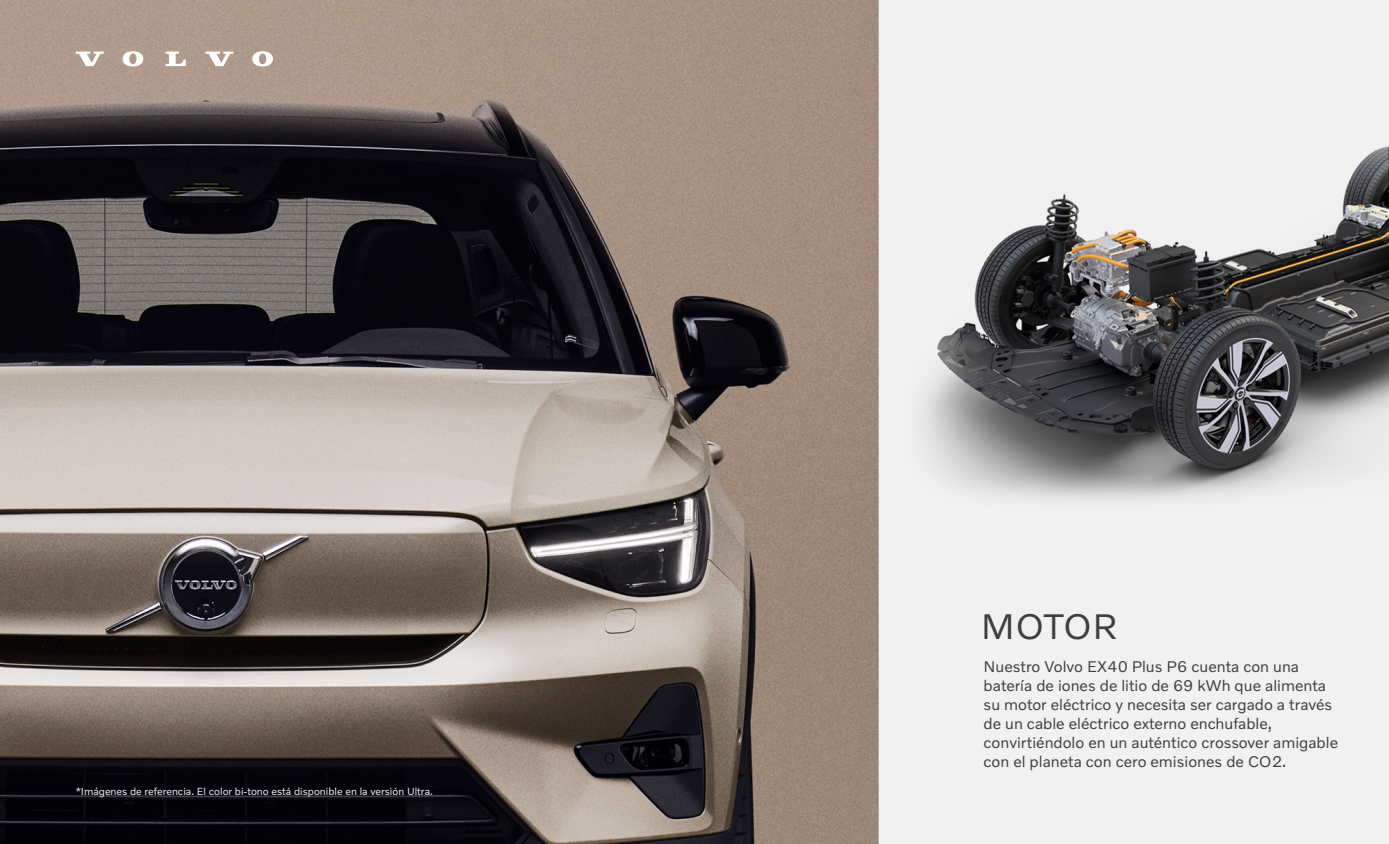
<style>
.page{position:relative;width:1389px;height:844px;background:#fff}
.page>*{position:absolute;margin:0;border:0;box-sizing:border-box;transform-origin:0 0}
.t1{font:36.23px "Volvo Novum";color:#3f3f3f}
.t2{font:15.75px/18.9px "Volvo Novum";color:#3f3f3f}
.t3{font:10.5px "Volvo Novum";color:#f5f5f5}
</style>
<div class="page">
<img style="left:0;top:0;width:1389px;height:843px">
<svg style="left:76px;top:51px;width:28px;height:15px"></svg>
<svg style="left:166px;top:51px;width:20px;height:15px"></svg>
<svg style="left:123px;top:51px;width:20px;height:16px"></svg>
<svg style="left:205px;top:51px;width:28px;height:15px"></svg>
<svg style="left:252px;top:51px;width:21px;height:16px"></svg>
<p class="t3" style="left:76px;top:784px;width:359px">*Imágenes de referencia. El color bi-tono está disponible en la versión Ultra.</p>
<h1 class="t1" style="left:981px;top:603px;width:138px">MOTOR</h1>
<p class="t2" style="left:984px;top:656px;width:356px">Nuestro Volvo EX40 Plus P6 cuenta con una batería de iones de litio de 69 kWh que alimenta su motor eléctrico y necesita ser cargado a través de un cable eléctrico externo enchufable, convirtiéndolo en un auténtico crossover amigable con el planeta con cero emisiones de CO2.</p>
</div>
